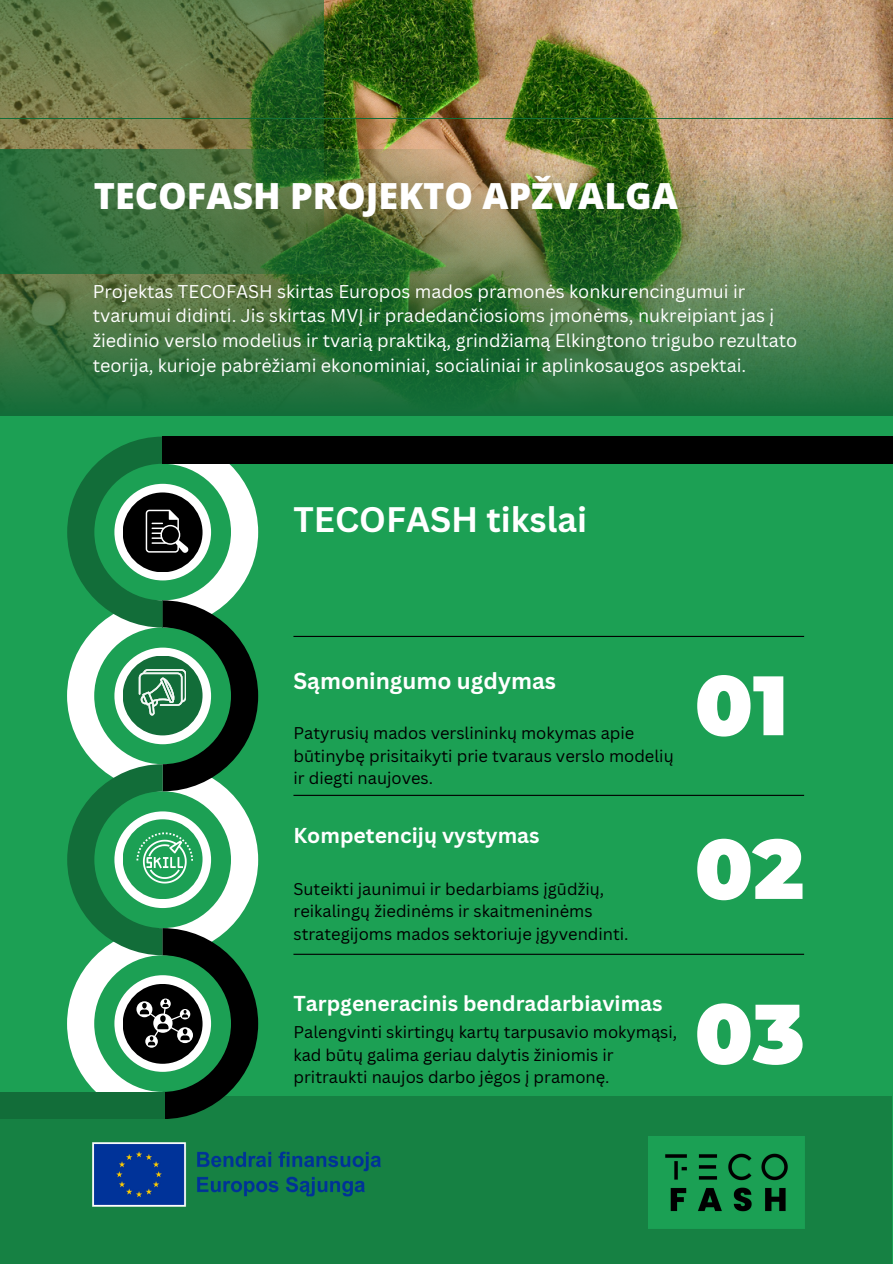
<style>
.page{position:relative;width:893px;height:1264px;background:#fff}
.page>*{position:absolute;margin:0;border:0;box-sizing:border-box;transform-origin:0 0}
.t1{font:900 84px "Montserrat";color:#fff}
.t2{font:800 36px "Open Sans";color:#fff}
.t3{font:700 34.5px "Canva Sans";color:#fff}
.t4{font:700 22.5px "Canva Sans";color:#fff}
.t5{font:700 21px "Canva Sans";color:#fff}
.t6{font:18px/24.8px "Canva Sans";color:#fff}
.t7{font:16.5px/22.5px "Canva Sans";color:#000}
</style>
<div class="page">
<div style="left:0;top:0;width:892px;height:1263px;background:#1ca054"></div>
<div style="left:0;top:1096px;width:890px;height:167px;background:#168143"></div>
<div style="left:163px;top:436px;width:729px;height:28px;background:#000"></div>
<div style="left:0;top:1092px;width:165px;height:27px;background:#126d39"></div>
<img style="left:323px;top:0;width:569px;height:118px">
<img style="left:0;top:118px;width:892px;height:297px">
<svg style="left:0;top:0;width:323px;height:367px;background:#5c7643"></svg>
<img style="left:0;top:149px;width:557px;height:124px">
<hr style="left:293px;top:953px;width:511px;height:1px;background:#000">
<hr style="left:293px;top:794px;width:511px;height:2px;background:#000">
<hr style="left:293px;top:636px;width:511px;height:1px;background:#000">
<img style="left:648px;top:1136px;width:156px;height:92px">
<svg style="left:67px;top:436px;width:191px;height:682px"></svg>
<img style="left:92px;top:1142px;width:289px;height:65px">
<p class="t2" style="left:94px;top:170px;width:585px">TECOFASH PROJEKTO APŽVALGA</p>
<h3 class="t6" style="left:93px;top:278px;width:706px">Projektas TECOFASH skirtas Europos mados pramonės konkurencingumui ir tvarumui didinti. Jis skirtas MVĮ ir pradedančiosioms įmonėms, nukreipiant jas į žiedinio verslo modelius ir tvarią praktiką, grindžiamą Elkingtono trigubo rezultato teorija, kurioje pabrėžiami ekonominiai, socialiniai ir aplinkosaugos aspektai.</h3>
<p class="t3" style="left:293px;top:495px;width:295px">TECOFASH tikslai</p>
<p class="t4" style="left:293px;top:665px;width:264px">Sąmoningumo ugdymas</p>
<p class="t7" style="left:293px;top:721px;width:382px">Patyrusių mados verslininkų mokymas apie būtinybę prisitaikyti prie tvaraus verslo modelių ir diegti naujoves.</p>
<p class="t5" style="left:293px;top:820px;width:248px">Kompetencijų vystymas</p>
<p class="t7" style="left:293px;top:877px;width:336px">Suteikti jaunimui ir bedarbiams įgūdžių, reikalingų žiedinėms ir skaitmeninėms strategijoms mados sektoriuje įgyvendinti.</p>
<p class="t5" style="left:293px;top:988px;width:370px">Tarpgeneracinis bendradarbiavimas</p>
<h2 class="t7" style="left:293px;top:1020px;width:385px">Palengvinti skirtingų kartų tarpusavio mokymąsi, kad būtų galima geriau dalytis žiniomis ir pritraukti naujos darbo jėgos į pramonę.</h2>
<p class="t1" style="left:694px;top:654px;width:95px">01</p>
<p class="t1" style="left:694px;top:817px;width:111px">02</p>
<h1 class="t1" style="left:694px;top:982px;width:111px">03</h1>
</div>
